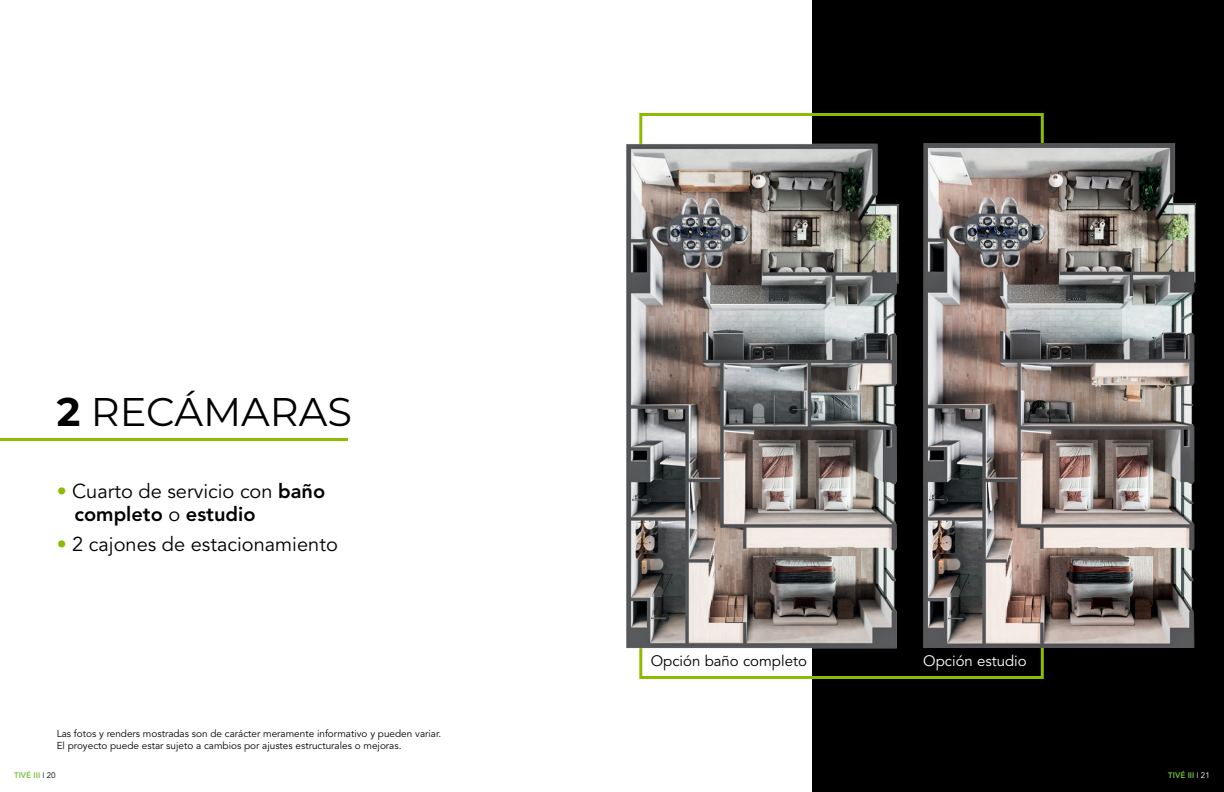
<style>
.page{position:relative;width:1224px;height:792px;background:#fff}
.page>*{position:absolute;margin:0;border:0;box-sizing:border-box;transform-origin:0 0}
.t1{font:40px "Montserrat";color:#000001}
.t2{font:20px/23px "Avenir LT Std";color:#000001}
.t3{font:15px "Avenir LT Std";color:#000001}
.t4{font:15px "Avenir LT Std";color:#fff}
.t5{font:10px/12px "Avenir LT Std";color:#000001}
.t6{font:800 8px "Avenir LT Std";color:#78c042}
.s1{font-weight:700}
.s2{color:#8dbb00}
.s3{font-weight:800}
.s4{font-weight:300;color:#000001}
.s5{font-weight:400;color:#000001}
.s6{font-weight:300;color:#fff}
.s7{font-weight:400;color:#fff}
</style>
<div class="page">
<div style="left:813px;top:0;width:411px;height:792px;background:#000001"></div>
<hr style="left:0;top:438px;width:347px;height:3px;background:#8dbb00">
<img style="left:626px;top:127px;width:343px;height:538px">
<img style="left:923px;top:144px;width:273px;height:504px">
<h1 class="t1" style="left:57px;top:384px;width:297px"><span class="s1">2</span> RECÁMARAS</h1>
<h2 class="t2" style="left:74px;top:480px;width:252px;text-indent:-18px"><span class="s2">•</span> Cuarto de servicio con <span class="s3">baño completo</span> o <span class="s3">estudio</span></h2>
<h2 class="t2" style="left:57px;top:533px;width:283px"><span class="s2">•</span> 2 cajones de estacionamiento</h2>
<p class="t5" style="left:57px;top:728px;width:386px">Las fotos y renders mostradas son de carácter meramente informativo y pueden variar.<br>El proyecto puede estar sujeto a cambios por ajustes estructurales o mejoras.</p>
<h3 class="t3" style="left:651px;top:653px;width:158px">Opción baño completo</h3>
<h3 class="t4" style="left:923px;top:653px;width:105px">Opción estudio</h3>
<p class="t6" style="left:14px;top:770px;width:43px">TIVÉ III <span class="s4">I</span> <span class="s5">20</span></p>
<p class="t6" style="left:1168px;top:770px;width:43px">TIVÉ III <span class="s6">I</span> <span class="s7">21</span></p>
</div>
